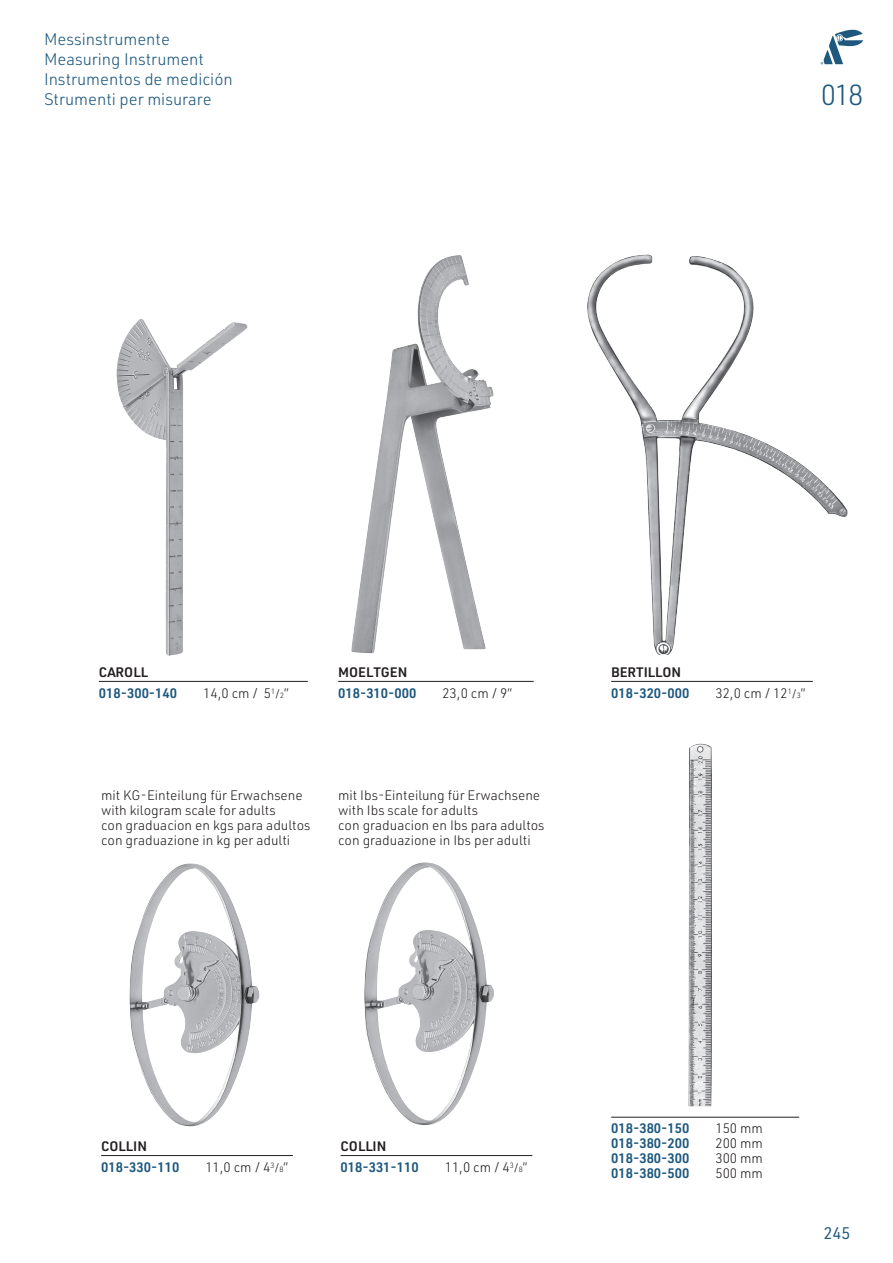
<style>
.page{position:relative;width:893px;height:1263px;background:#fff}
.page>*{position:absolute;margin:0;border:0;box-sizing:border-box;transform-origin:0 0}
.t1{font:300 28.5px "URWDIN";color:#1e587e}
.t2{font:300 16.5px/19.8px "URWDIN";color:#1e587e}
.t3{font:16.5px "URWDIN";color:#1e587e}
.t4{font:300 13.5px/15px "URWDIN";color:#231f20}
.t5{font:600 13.5px "URWDIN";color:#1e587e}
.t6{font:600 13.5px "URWDIN";color:#231f20}
.s1{font-size:12px}
.s2{font-size:7.5px}
</style>
<div class="page">
<svg style="left:821px;top:29px;width:42px;height:35px"></svg>
<img style="left:116px;top:319px;width:132px;height:337px">
<hr style="left:99px;top:681px;width:209px;height:1px;background:#231f20">
<hr style="left:338px;top:681px;width:196px;height:1px;background:#231f20">
<hr style="left:611px;top:681px;width:202px;height:1px;background:#231f20">
<hr style="left:341px;top:1155px;width:191px;height:1px;background:#231f20">
<hr style="left:101px;top:1155px;width:192px;height:1px;background:#231f20">
<img style="left:351px;top:255px;width:143px;height:398px">
<img style="left:587px;top:255px;width:261px;height:400px">
<img style="left:129px;top:863px;width:130px;height:263px">
<img style="left:364px;top:862px;width:130px;height:263px">
<img style="left:688px;top:744px;width:24px;height:362px">
<hr style="left:611px;top:1117px;width:188px;height:1px;background:#231f20">
<p class="t2" style="left:44px;top:29px;width:190px">Messinstrumente<br>Measuring Instrument<br>Instrumentos de medición<br>Strumenti per misurare</p>
<h1 class="t1" style="left:821px;top:77px;width:44px">018</h1>
<p class="t6" style="left:99px;top:663px;width:51px">CAROLL</p>
<p class="t5" style="left:99px;top:684px;width:80px">018-300-140</p>
<p class="t4" style="left:203px;top:685px;width:87px">14,0 cm / 5<sup>1</sup><span class="s1">/</span><span class="s2">2</span>”</p>
<p class="t6" style="left:338px;top:663px;width:71px">MOELTGEN</p>
<p class="t5" style="left:338px;top:684px;width:80px">018-310-000</p>
<p class="t4" style="left:442px;top:685px;width:71px">23,0 cm / 9”</p>
<p class="t4" style="left:101px;top:787px;width:211px">mit KG-Einteilung für Erwachsene with kilogram scale for adults<br>con graduacion en kgs para adultos con graduazione in kg per adulti</p>
<p class="t4" style="left:338px;top:788px;width:208px">mit Ibs-Einteilung für Erwachsene with Ibs scale for adults<br>con graduacion en Ibs para adultos con graduazione in Ibs per adulti</p>
<p class="t6" style="left:611px;top:663px;width:72px">BERTILLON</p>
<p class="t5" style="left:611px;top:684px;width:80px">018-320-000</p>
<p class="t4" style="left:715px;top:685px;width:92px">32,0 cm / 12<sup>1</sup><span class="s1">/</span><span class="s2">3</span>”</p>
<p class="t6" style="left:101px;top:1137px;width:47px">COLLIN</p>
<p class="t5" style="left:101px;top:1158px;width:80px">018-330-110</p>
<p class="t4" style="left:205px;top:1159px;width:84px">11,0 cm / 4<sup>3</sup><span class="s1">/</span><span class="s2">8</span>”</p>
<p class="t6" style="left:341px;top:1137px;width:47px">COLLIN</p>
<p class="t5" style="left:341px;top:1158px;width:80px">018-331-110</p>
<p class="t4" style="left:445px;top:1159px;width:84px">11,0 cm / 4<sup>3</sup><span class="s1">/</span><span class="s2">8</span>”</p>
<p class="t5" style="left:611px;top:1119px;width:80px">018-380-150</p>
<p class="t4" style="left:715px;top:1121px;width:49px">150 mm</p>
<p class="t5" style="left:611px;top:1134px;width:80px">018-380-200</p>
<p class="t4" style="left:715px;top:1136px;width:49px">200 mm</p>
<p class="t5" style="left:611px;top:1149px;width:80px">018-380-300</p>
<p class="t4" style="left:715px;top:1151px;width:49px">300 mm</p>
<p class="t5" style="left:611px;top:1164px;width:80px">018-380-500</p>
<p class="t4" style="left:715px;top:1166px;width:49px">500 mm</p>
<p class="t3" style="left:824px;top:1222px;width:28px">245</p>
</div>
